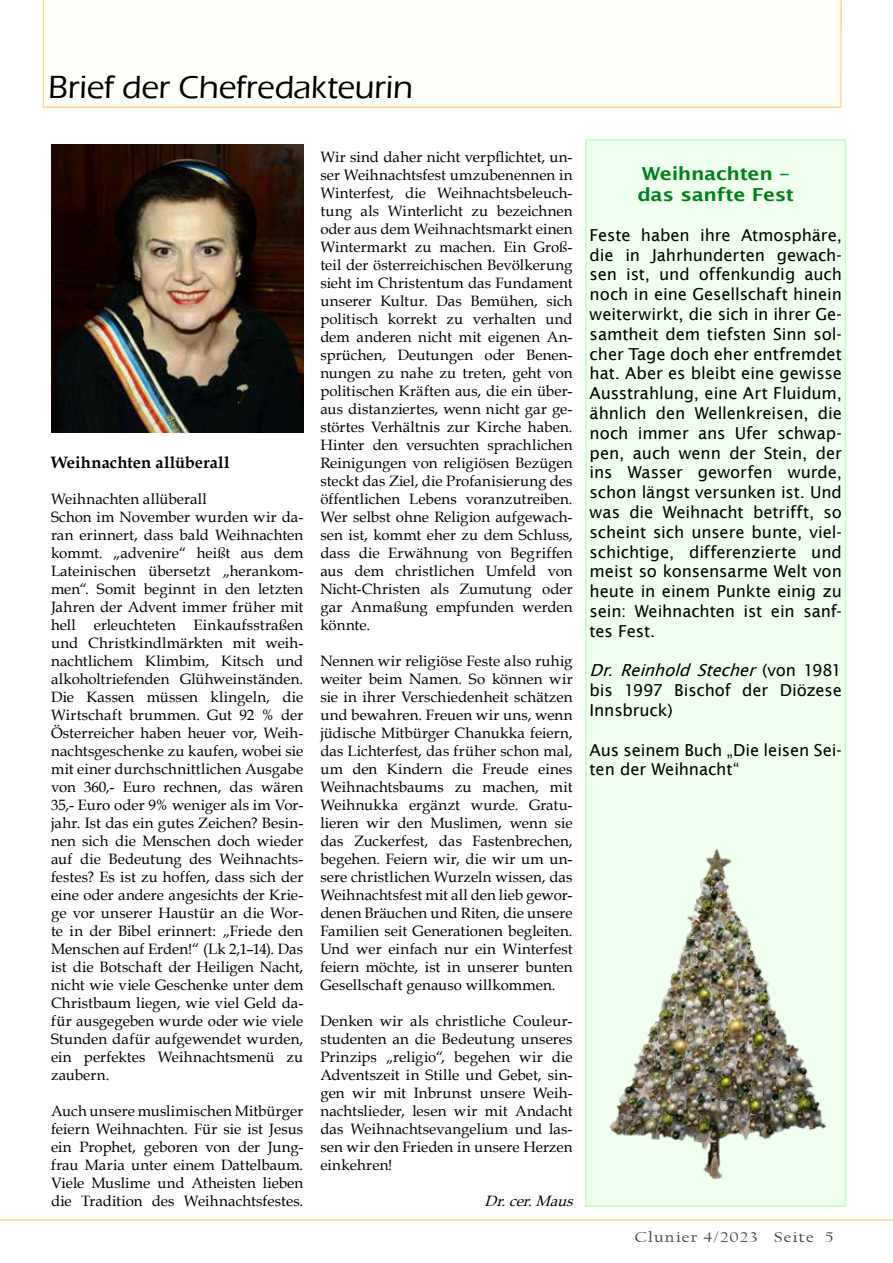
<style>
.page{position:relative;width:893px;height:1263px;background:#fff}
.page>*{position:absolute;margin:0;border:0;box-sizing:border-box;transform-origin:0 0}
.t1{font:500 33px "Eras ITC";letter-spacing:-.005em;color:#000}
.t2{font:600 18px/21.6px "Lucida Sans";letter-spacing:-.015em;color:#008018;scale:1.14 1}
.t3{font:16.5px/19.8px "Lucida Sans";letter-spacing:-.01em;color:#000;text-align:justify}
.t4{font:700 16.5px "Book Antiqua";letter-spacing:.01em;color:#000}
.t5{font:15px/18px "Book Antiqua";letter-spacing:.005em;color:#000;text-align:justify}
.t6{font:15px "Californian FB";letter-spacing:.06em;color:#404040;scale:1.2 1}
.t7{font:italic 15px "Book Antiqua";color:#000}
.s1{font-style:italic}
</style>
<div class="page">
<div style="left:34px;top:0;width:808px;height:110px;background:#fffef8"></div>
<div style="left:585px;top:139px;width:261px;height:1068px;background:#f0fff0;border:2px solid #c0ffc0"></div>
<hr style="left:0;top:1219px;width:893px;height:1px;background:#ffc864">
<img style="left:51px;top:144px;width:252px;height:288px">
<img style="left:609px;top:848px;width:217px;height:332px">
<h1 class="t1" style="left:48px;top:69px;width:366px">Brief der Chefredakteurin</h1>
<p class="t4" style="left:51px;top:451px;width:180px">Weihnachten allüberall</p>
<p class="t5" style="left:51px;top:490px;width:254px;text-align:left">Weihnachten allüberall<br>Schon im November wurden wir da&shy;ran erinnert, dass bald Weihnachten kommt. „advenire“ heißt aus dem Lateinischen übersetzt „herankom&shy;men“. Somit beginnt in den letzten Jahren der Advent immer früher mit hell erleuchteten Einkaufsstraßen und Christkindlmärkten mit weih&shy;nachtlichem Klimbim, Kitsch und alkoholtriefenden Glühweinständen.<br>Die Kassen müssen klingeln, die Wirtschaft brummen. Gut 92 % der Österreicher haben heuer vor, Weih&shy;nachtsgeschenke zu kaufen, wobei sie mit einer durchschnittlichen Ausgabe von 360,- Euro rechnen, das wären 35,- Euro oder 9% weniger als im Vor&shy;jahr. Ist das ein gutes Zeichen? Besin&shy;nen sich die Menschen doch wieder auf die Bedeutung des Weihnachts&shy;festes? Es ist zu hoffen, dass sich der eine oder andere angesichts der Krie&shy;ge vor unserer Haustür an die Wor&shy;te in der Bibel erinnert: „Friede den Menschen auf Erden!“ (Lk 2,1–14). Das ist die Botschaft der Heiligen Nacht, nicht wie viele Geschenke unter dem Christbaum liegen, wie viel Geld da&shy;für ausgegeben wurde oder wie viele Stunden dafür aufgewendet wurden, ein perfektes Weihnachtsmenü zu zaubern.</p>
<p class="t5" style="left:51px;top:1102px;width:254px">Auch unsere muslimischen Mitbürger feiern Weihnachten. Für sie ist Jesus ein Prophet, geboren von der Jung&shy;frau Maria unter einem Dattelbaum.<br>Viele Muslime und Atheisten lieben die Tradition des Weihnachtsfestes.</p>
<p class="t5" style="left:320px;top:148px;width:254px">Wir sind daher nicht verpflichtet, un&shy;ser Weihnachtsfest umzubenennen in Winterfest, die Weihnachtsbeleuch&shy;tung als Winterlicht zu bezeichnen oder aus dem Weihnachtsmarkt einen Wintermarkt zu machen. Ein Groß&shy;teil der österreichischen Bevölkerung sieht im Christentum das Fundament unserer Kultur. Das Bemühen, sich politisch korrekt zu verhalten und dem anderen nicht mit eigenen An&shy;sprüchen, Deutungen oder Benen&shy;nungen zu nahe zu treten, geht von politischen Kräften aus, die ein über&shy;aus distanziertes, wenn nicht gar ge&shy;störtes Verhältnis zur Kirche haben.<br>Hinter den versuchten sprachlichen Reinigungen von religiösen Bezügen steckt das Ziel, die Profanisierung des öffentlichen Lebens voranzutreiben.<br>Wer selbst ohne Religion aufgewach&shy;sen ist, kommt eher zu dem Schluss, dass die Erwähnung von Begriffen aus dem christlichen Umfeld von Nicht-Christen als Zumutung oder gar Anmaßung empfunden werden könnte.</p>
<p class="t5" style="left:320px;top:652px;width:254px">Nennen wir religiöse Feste also ruhig weiter beim Namen. So können wir sie in ihrer Verschiedenheit schätzen und bewahren. Freuen wir uns, wenn jüdische Mitbürger Chanukka feiern, das Lichterfest, das früher schon mal, um den Kindern die Freude eines Weihnachtsbaums zu machen, mit Weihnukka ergänzt wurde. Gratu&shy;lieren wir den Muslimen, wenn sie das Zuckerfest, das Fastenbrechen, begehen. Feiern wir, die wir um un&shy;sere christlichen Wurzeln wissen, das Weihnachtsfest mit all den lieb gewor&shy;denen Bräuchen und Riten, die unsere Familien seit Generationen begleiten.<br>Und wer einfach nur ein Winterfest feiern möchte, ist in unserer bunten Gesellschaft genauso willkommen.</p>
<p class="t5" style="left:320px;top:1012px;width:254px">Denken wir als christliche Couleur&shy;studenten an die Bedeutung unseres Prinzips „religio“, begehen wir die Adventszeit in Stille und Gebet, sin&shy;gen wir mit Inbrunst unsere Weih&shy;nachtslieder, lesen wir mit Andacht das Weihnachtsevangelium und las&shy;sen wir den Frieden in unsere Herzen einkehren!</p>
<p class="t7" style="left:485px;top:1190px;width:95px">Dr.cer.Maus</p>
<p class="t2" style="left:637px;top:162px;width:139px">Weihnachten – das sanfte Fest</p>
<p class="t3" style="left:590px;top:225px;width:254px">Feste haben ihre Atmosphäre, die in Jahrhunderten gewach&shy;sen ist, und offenkundig auch noch in eine Gesellschaft hinein weiterwirkt, die sich in ihrer Ge&shy;samtheit dem tiefsten Sinn sol&shy;cher Tage doch eher entfremdet hat. Aber es bleibt eine gewisse Ausstrahlung, eine Art Fluidum, ähnlich den Wellenkreisen, die noch immer ans Ufer schwap&shy;pen, auch wenn der Stein, der ins Wasser geworfen wurde, schon längst versunken ist. Und was die Weihnacht betrifft, so scheint sich unsere bunte, viel&shy;schichtige, differenzierte und meist so konsensarme Welt von heute in einem Punkte einig zu sein: Weihnachten ist ein sanf&shy;tes Fest.</p>
<p class="t3" style="left:590px;top:660px;width:254px"><span class="s1">Dr. Reinhold Stecher</span> ( v o n 1 9 8 1 bis 1997 Bischof der Diözese Innsbruck)</p>
<p class="t3" style="left:590px;top:740px;width:254px">Aus seinem Buch „Die leisen Sei&shy;ten der Weihnacht“</p>
<p class="t6" style="left:635px;top:1229px;width:167px">Clunier 4/2023 Seite 5</p>
</div>
